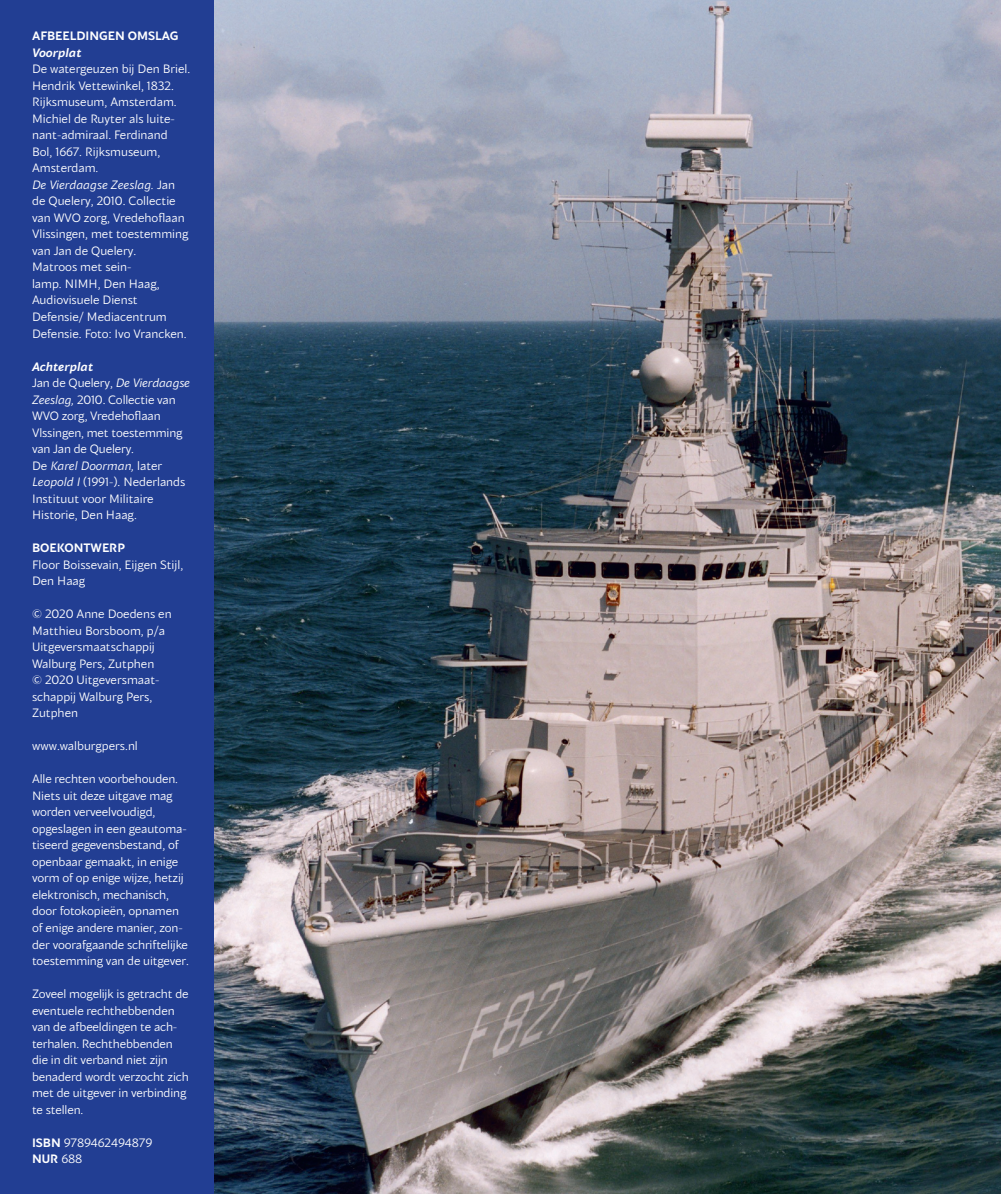
<style>
.page{position:relative;width:1002px;height:1194px;background:#fff}
.page>*{position:absolute;margin:0;border:0;box-sizing:border-box;transform-origin:0 0}
.ES_plat{font:12px/16.5px "Blacker Sans";letter-spacing:-.01em;color:#fff}
.ES_plat-2{font:700 12px "Blacker Sans";color:#fff}
.ES_plat-3{font:italic 700 12px "Blacker Sans";color:#fff}
.s1{font-style:italic}
.s2{font-weight:700}
.s3{font-weight:400}
</style>
<div class="page">
<img style="left:214px;top:0;width:786px;height:1193px">
<div style="left:0;top:0;width:214px;height:1193px;background:#223e93"></div>
<p class="ES_plat-2" style="left:32px;top:27px;width:148px">AFBEELDINGEN OMSLAG</p>
<p class="ES_plat-3" style="left:32px;top:43px;width:51px">Voorplat</p>
<p class="ES_plat" style="left:32px;top:60px;width:160px">De watergeuzen bij Den Briel.<br>Hendrik Vettewinkel, 1832.<br>Rijksmuseum, Amsterdam.</p>
<p class="ES_plat" style="left:32px;top:109px;width:144px">Michiel de Ruyter als luite&shy;nant-admiraal. Ferdinand<br>Bol, 1667. Rijksmuseum,<br>Amsterdam.</p>
<p class="ES_plat" style="left:32px;top:175px;width:158px"><span class="s1">De Vierdaagse Zeeslag.</span> Jan de Quelery, 2010. Collectie van WVO zorg, Vredehoflaan<br>Vlissingen, met toestemming van Jan de Quelery.</p>
<p class="ES_plat" style="left:32px;top:258px;width:156px">Matroos met sein-<br>lamp. NIMH, Den Haag,<br>Audiovisuele Dienst<br>Defensie/ Mediacentrum<br>Defensie. Foto: Ivo Vrancken.</p>
<p class="ES_plat-3" style="left:32px;top:357px;width:63px">Achterplat</p>
<p class="ES_plat" style="left:32px;top:373px;width:160px">Jan de Quelery, <span class="s1">De Vierdaagse<br>Zeeslag,</span> 2010. Collectie van<br>WVO zorg, Vredehoflaan<br>Vlssingen, met toestemming van Jan de Quelery.</p>
<p class="ES_plat" style="left:32px;top:456px;width:155px">De <span class="s1">Karel Doorman,</span> later<br><span class="s1">Leopold I</span> (1991-). Nederlands<br>Instituut voor Militaire<br>Historie, Den Haag.</p>
<p class="ES_plat-2" style="left:32px;top:538px;width:94px">BOEKONTWERP</p>
<p class="ES_plat" style="left:32px;top:555px;width:153px">Floor Boissevain, Eijgen Stijl,<br>Den Haag</p>
<p class="ES_plat" style="left:32px;top:604px;width:141px">© 2020 Anne Doedens en<br>Matthieu Borsboom, p/a<br>Uitgeversmaatschappij<br>Walburg Pers, Zutphen</p>
<p class="ES_plat" style="left:32px;top:670px;width:129px">© 2020 Uitgeversmaat&shy;schappij Walburg Pers,<br>Zutphen</p>
<p class="ES_plat" style="left:32px;top:736px;width:107px">www.walburgpers.nl</p>
<p class="ES_plat" style="left:32px;top:769px;width:158px">Alle rechten voorbehouden.<br>Niets uit deze uitgave mag worden verveelvoudigd, opgeslagen in een geautoma&shy;tiseerd gegevensbestand, of openbaar gemaakt, in enige vorm of op enige wijze, hetzij elektronisch, mechanisch, door fotokopieën, opnamen of enige andere manier, zon&shy;der voorafgaande schriftelijke toestemming van de uitgever.</p>
<p class="ES_plat" style="left:32px;top:984px;width:158px">Zoveel mogelijk is getracht de eventuele rechthebbenden van de afbeeldingen te ach&shy;terhalen. Rechthebbenden die in dit verband niet zijn benaderd wordt verzocht zich met de uitgever in verbinding te stellen.</p>
<p class="ES_plat" style="left:32px;top:1132px;width:122px"><span class="s2">ISBN</span> 9789462494879</p>
<p class="ES_plat-2" style="left:32px;top:1149px;width:52px">NUR <span class="s3">688</span></p>
</div>
